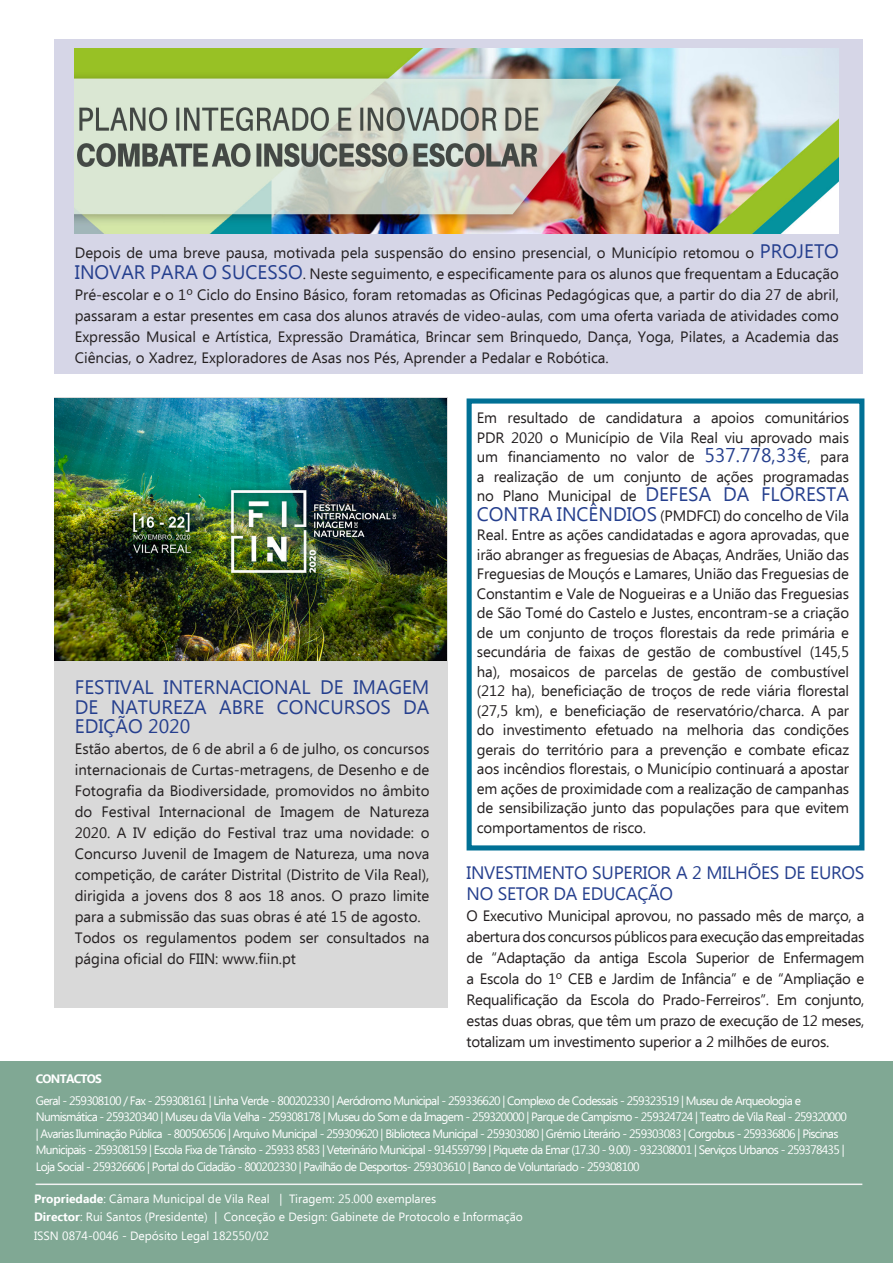
<style>
.page{position:relative;width:893px;height:1263px;background:#fff}
.page>*{position:absolute;margin:0;border:0;box-sizing:border-box;transform-origin:0 0}
.Paragraph_Style_1{font:19.5px/19.5px "Ebrima";color:#253f8e;text-align:justify}
.Paragraph_Style_1-2{font:18px/21px "Ebrima";letter-spacing:-.015em;color:#253f8e}
.Paragraph_Style_1-3{font:15px/19.5px "Ebrima";color:#231f20;text-align:justify}
.Texto_normal{font:12.15px/16.5px "Ebrima";letter-spacing:-.06em;color:#fff}
.Texto_normal-2{font:700 12.15px "Ebrima";letter-spacing:-.06em;color:#fff}
.Texto_normal-3{font:12px "Ebrima";color:#fff}
.s1{font-size:19.5px;color:#253f8e}
.s2{font-weight:700}
</style>
<div class="page">
<div style="left:0;top:1062px;width:893px;height:201px;background:#80a894"></div>
<hr style="left:36px;top:1183px;width:826px;height:2px;background:#f2f2f2">
<div style="left:54px;top:39px;width:809px;height:335px;background:#d6d6e7"></div>
<div style="left:54px;top:397px;width:393px;height:610px;background:#d9d9d9"></div>
<div style="left:467px;top:398px;width:397px;height:452px;border:5px solid #007095"></div>
<img style="left:75px;top:49px;width:764px;height:185px">
<img style="left:54px;top:398px;width:392px;height:262px">
<p class="Paragraph_Style_1-3" style="left:75px;top:243px;width:766px;line-height:21px">Depois de uma breve pausa, motivada pela suspensão do ensino presencial, o Município retomou o <span class="s1">PROJETO INOVAR PARA O SUCESSO</span>. Neste seguimento, e especificamente para os alunos que frequentam a Educação Pré-escolar e o 1º Ciclo do Ensino Básico, foram retomadas as Oficinas Pedagógicas que, a partir do dia 27 de abril, passaram a estar presentes em casa dos alunos através de video-aulas, com uma oferta variada de atividades como Expressão Musical e Artística, Expressão Dramática, Brincar sem Brinquedo, Dança, Yoga, Pilates, a Academia das Ciências, o Xadrez, Exploradores de Asas nos Pés, Aprender a Pedalar e Robótica.</p>
<p class="Paragraph_Style_1" style="left:75px;top:679px;width:356px">FESTIVAL INTERNACIONAL DE IMAGEM DE NATUREZA ABRE CONCURSOS DA EDIÇÃO 2020</p>
<p class="Paragraph_Style_1-3" style="left:75px;top:739px;width:356px;line-height:21px">Estão abertos, de 6 de abril a 6 de julho, os concursos internacionais de Curtas-metragens, de Desenho e de Fotografia da Biodiversidade, promovidos no âmbito do Festival Internacional de Imagem de Natureza 2020. A IV edição do Festival traz uma novidade: o Concurso Juvenil de Imagem de Natureza, uma nova competição, de caráter Distrital (Distrito de Vila Real), dirigida a jovens dos 8 aos 18 anos. O prazo limite para a submissão das suas obras é até 15 de agosto.</p>
<p class="Paragraph_Style_1-3" style="left:75px;top:928px;width:356px;line-height:21px">Todos os regulamentos podem ser consultados na página oficial do FIIN: www.fiin.pt</p>
<p class="Paragraph_Style_1-3" style="left:477px;top:409px;width:374px">Em resultado de candidatura a apoios comunitários PDR 2020 o Município de Vila Real viu aprovado mais um financiamento no valor de <span class="s1">537.778,33€</span>, para a realização de um conjunto de ações programadas no Plano Municipal de <span class="s1">DEFESA DA FLORESTA CONTRA INCÊNDIOS</span> (PMDFCI) do concelho de Vila Real. Entre as ações candidatadas e agora aprovadas, que irão abranger as freguesias de Abaças, Andrães, União das Freguesias de Mouçós e Lamares, União das Freguesias de Constantim e Vale de Nogueiras e a União das Freguesias de São Tomé do Castelo e Justes, encontram-se a criação de um conjunto de troços florestais da rede primária e secundária de faixas de gestão de combustível (145,5 ha), mosaicos de parcelas de gestão de combustível (212 ha), beneficiação de troços de rede viária florestal (27,5 km), e beneficiação de reservatório/charca. A par do investimento efetuado na melhoria das condições gerais do território para a prevenção e combate eficaz aos incêndios florestais, o Município continuará a apostar em ações de proximidade com a realização de campanhas de sensibilização junto das populações para que evitem comportamentos de risco.</p>
<p class="Paragraph_Style_1-2" style="left:467px;top:864px;width:399px">INVESTIMENTO SUPERIOR A 2 MILHÕES DE EUROS<br>NO SETOR DA EDUCAÇÃO</p>
<p class="Paragraph_Style_1-3" style="left:467px;top:906px;width:399px;line-height:21px">O Executivo Municipal aprovou, no passado mês de março, a abertura dos concursos públicos para execução das empreitadas de “Adaptação da antiga Escola Superior de Enfermagem a Escola do 1º CEB e Jardim de Infância” e de “Ampliação e Requalificação da Escola do Prado-Ferreiros”. Em conjunto, estas duas obras, que têm um prazo de execução de 12 meses, totalizam um investimento superior a 2 milhões de euros.</p>
<p class="Texto_normal-2" style="left:36px;top:1069px;width:68px">CONTACTOS</p>
<p class="Texto_normal" style="left:36px;top:1093px;width:812px">Geral - 259308100 / Fax - 259308161 | Linha Verde - 800202330 | Aeródromo Municipal - 259336620 | Complexo de Codessais - 259323519 | Museu de Arqueologia e Numismática - 259320340 | Museu da Vila Velha - 259308178 | Museu do Som e da Imagem - 259320000 | Parque de Campismo - 259324724 | Teatro de Vila Real - 259320000 | Avarias Iluminação Pública - 800506506 | Arquivo Municipal - 259309620 | Biblioteca Municipal - 259303080 | Grémio Literário - 259303083 | Corgobus - 259336806 | Piscinas Municipais - 259308159 | Escola Fixa de Trânsito - 25933 8583 | Veterinário Municipal - 914559799 | Piquete da Emar (17.30 - 9.00) - 932308001 | Serviços Urbanos - 259378435 | Loja Social - 259326606 | Portal do Cidadão - 800202330 | Pavilhão de Desportos- 259303610 | Banco de Voluntariado - 259308100</p>
<p class="Texto_normal-3" style="left:34px;top:1190px;width:404px"><span class="s2">Propriedade</span>: Câmara Municipal de Vila Real | Tiragem: 25.000 exemplares</p>
<p class="Texto_normal-3" style="left:34px;top:1208px;width:490px"><span class="s2">Director</span>: Rui Santos (Presidente) | Conceção e Design: Gabinete de Protocolo e Informação</p>
<p class="Texto_normal-3" style="left:34px;top:1227px;width:236px">ISSN 0874-0046 - Depósito Legal 182550/02</p>
</div>
